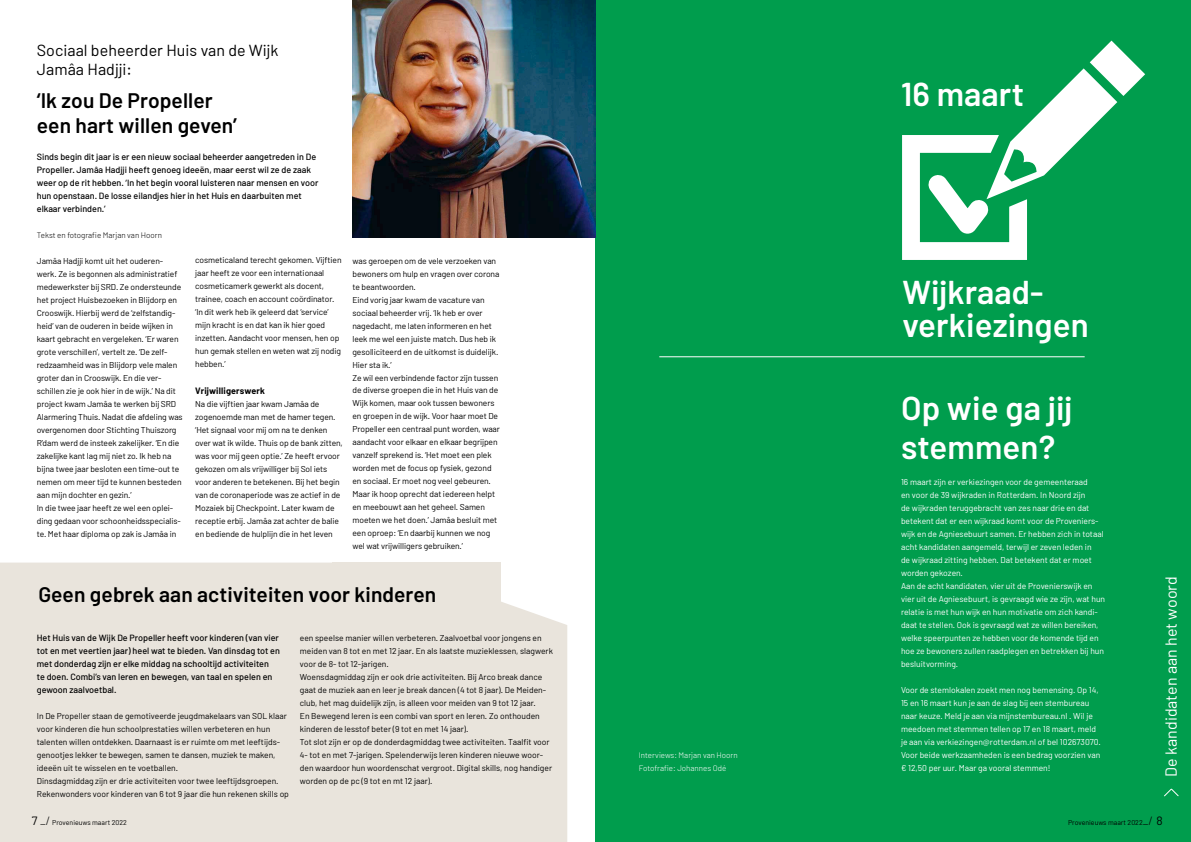
<style>
.page{position:relative;width:1191px;height:842px;background:#fff}
.page>*{position:absolute;margin:0;border:0;box-sizing:border-box;transform-origin:0 0}
.t1{font:600 33px/39.6px "Barlow";letter-spacing:.005em;color:#fff}
.t2{font:600 21px/25.2px "Barlow";letter-spacing:.005em;color:#000}
.t3{font:16px/19.2px "Barlow";letter-spacing:.005em;color:#000}
.t4{font:16px "Barlow";letter-spacing:.005em;color:#fff}
.t5{font:500 9px/13px "Barlow";color:#000}
.t6{font:700 9px "Barlow";letter-spacing:.02em;color:#000}
.t7{font:8.5px/13px "Barlow";letter-spacing:-.01em;color:#000}
.t8{font:8.5px/13px "Barlow";color:#fff}
.t9{font:300 8px/13px "Barlow";color:#fff}
.t10{font:300 8px "Barlow";color:#000}
.t11{font:7px "Barlow";color:#000}
.s1{font-size:12px}
.s2{font-weight:300;font-size:12px}
</style>
<div class="page">
<div style="left:595px;top:0;width:596px;height:842px;background:#009d4d"></div>
<svg style="left:902px;top:41px;width:243px;height:219px"></svg>
<hr style="left:659px;top:356px;width:425px;height:1px;background:#fff">
<svg style="left:1164px;top:788px;width:15px;height:9px"></svg>
<div style="left:0;top:563px;width:567px;height:279px;background:#e9e4dc"></div>
<img style="left:352px;top:0;width:243px;height:238px">
<h3 class="t3" style="left:37px;top:40px;width:243px">Sociaal beheerder Huis van de Wijk<br>Jamâa Hadjji:</h3>
<h2 class="t2" style="left:37px;top:87px;width:202px">‘Ik zou De Propeller een hart willen geven’</h2>
<p class="t5" style="left:37px;top:150px;width:283px">Sinds begin dit jaar is er een nieuw sociaal beheerder aangetreden in De Propeller. Jamâa Hadjji heeft genoeg ideeën, maar eerst wil ze de zaak weer op de rit hebben. ‘In het begin vooral luisteren naar mensen en voor hun openstaan. De losse eilandjes hier in het Huis en daarbuiten met elkaar verbinden.’</p>
<p class="t10" style="left:37px;top:230px;width:127px">Tekst en fotografie Marjan van Hoorn</p>
<p class="t7" style="left:37px;top:254px;width:147px">Jamâa Hadjji komt uit het ouderen&shy;werk. Ze is begonnen als administratief medewerkster bij SRD. Ze ondersteunde het project Huisbezoeken in Blijdorp en Crooswijk. Hierbij werd de ‘zelfstandig&shy;heid’ van de ouderen in beide wijken in kaart gebracht en vergeleken. ‘Er waren grote verschillen’, vertelt ze. ‘De zelf&shy;redzaamheid was in Blijdorp vele malen groter dan in Crooswijk. En die ver&shy;schillen zie je ook hier in de wijk.’ Na dit project kwam Jamâa te werken bij SRD Alarmering Thuis. Nadat die afdeling was overgenomen door Stichting Thuiszorg R’dam werd de insteek zakelijker. ‘En die zakelijke kant lag mij niet zo. Ik heb na bijna twee jaar besloten een time-out te nemen om meer tijd te kunnen besteden aan mijn dochter en gezin.’<br>In die twee jaar heeft ze wel een oplei&shy;ding gedaan voor schoonheidsspecialis&shy;te. Met haar diploma op zak is Jamâa in</p>
<p class="t7" style="left:195px;top:254px;width:148px">cosmeticaland terecht gekomen. Vijftien jaar heeft ze voor een internationaal cosmeticamerk gewerkt als docent, trainee, coach en account coördinator. ‘In dit werk heb ik geleerd dat ‘service’ mijn kracht is en dat kan ik hier goed inzetten. Aandacht voor mensen, hen op hun gemak stellen en weten wat zij nodig hebben.’</p>
<p class="t6" style="left:195px;top:385px;width:71px">Vrijwilligerswerk</p>
<p class="t7" style="left:195px;top:397px;width:149px">Na die vijftien jaar kwam Jamâa de zogenoemde man met de hamer tegen. ‘Het signaal voor mij om na te denken over wat ik wilde. Thuis op de bank zitten, was voor mij geen optie.’ Ze heeft ervoor gekozen om als vrijwilliger bij Sol iets voor anderen te betekenen. Bij het begin van de coronaperiode was ze actief in de Mozaiek bij Checkpoint. Later kwam de receptie erbij. Jamâa zat achter de balie en bediende de hulplijn die in het leven</p>
<p class="t7" style="left:352px;top:254px;width:149px">was geroepen om de vele verzoeken van bewoners om hulp en vragen over corona te beantwoorden.<br>Eind vorig jaar kwam de vacature van sociaal beheerder vrij. ‘Ik heb er over nagedacht, me laten informeren en het leek me wel een juiste match. Dus heb ik gesolliciteerd en de uitkomst is duidelijk.<br>Hier sta ik.’<br>Ze wil een verbindende factor zijn tussen de diverse groepen die in het Huis van de Wijk komen, maar ook tussen bewoners en groepen in de wijk. Voor haar moet De Propeller een centraal punt worden, waar aandacht voor elkaar en elkaar begrijpen vanzelf sprekend is. ‘Het moet een plek worden met de focus op fysiek, gezond en sociaal. Er moet nog veel gebeuren.<br>Maar ik hoop oprecht dat iedereen helpt en meebouwt aan het geheel. Samen moeten we het doen.’ Jamâa besluit met een oproep: ‘En daarbij kunnen we nog wel wat vrijwilligers gebruiken.’</p>
<h2 class="t2" style="left:38px;top:581px;width:399px">Geen gebrek aan activiteiten voor kinderen</h2>
<p class="t5" style="left:37px;top:631px;width:245px">Het Huis van de Wijk De Propeller heeft voor kinderen (van vier tot en met veertien jaar) heel wat te bieden. Van dinsdag tot en met donderdag zijn er elke middag na schooltijd activiteiten<br>te doen. Combi’s van leren en bewegen, van taal en spelen en gewoon zaalvoetbal.</p>
<p class="t7" style="left:37px;top:709px;width:254px">In De Propeller staan de gemotiveerde jeugdmakelaars van SOL klaar voor kinderen die hun schoolprestaties willen verbeteren en hun talenten willen ontdekken. Daarnaast is er ruimte om met leeftijds&shy;genootjes lekker te bewegen, samen te dansen, muziek te maken, ideeën uit te wisselen en te voetballen.<br>Dinsdagmiddag zijn er drie activiteiten voor twee leeftijdsgroepen.<br>Rekenwonders voor kinderen van 6 tot 9 jaar die hun rekenen skills op</p>
<p class="t7" style="left:300px;top:631px;width:255px">een speelse manier willen verbeteren. Zaalvoetbal voor jongens en meiden van 8 tot en met 12 jaar. En als laatste muzieklessen, slagwerk voor de 8- tot 12-jarigen.<br>Woensdagmiddag zijn er ook drie activiteiten. Bij Arco break dance gaat de muziek aan en leer je break dancen (4 tot 8 jaar). De Meiden&shy;club, het mag duidelijk zijn, is alleen voor meiden van 9 tot 12 jaar.<br>En Bewegend leren is een combi van sport en leren. Zo onthouden kinderen de lesstof beter (9 tot en met 14 jaar).<br>Tot slot zijn er op de donderdagmiddag twee activiteiten. Taalfit voor 4- tot en met 7-jarigen. Spelenderwijs leren kinderen nieuwe woor&shy;den waardoor hun woordenschat vergroot. Digital skills, nog handiger worden op de pc (9 tot en mt 12 jaar).</p>
<p class="t9" style="left:639px;top:748px;width:100px">Interviews: Marjan van Hoorn<br>Fotofrafie: Johannes Odé</p>
<h1 class="t1" style="left:901px;top:74px;width:125px">16 maart</h1>
<h1 class="t1" style="left:902px;top:275px;width:188px;line-height:33px">Wijkraad&shy;verkiezingen</h1>
<h1 class="t1" style="left:901px;top:387px;width:173px">Op wie ga jij stemmen?</h1>
<p class="t8" style="left:901px;top:475px;width:206px">16 maart zijn er verkiezingen voor de gemeenteraad<br>en voor de 39 wijkraden in Rotterdam. In Noord zijn<br>de wijkraden teruggebracht van zes naar drie en dat betekent dat er een wijkraad komt voor de Proveniers&shy;wijk en de Agniesebuurt samen. Er hebben zich in totaal acht kandidaten aangemeld, terwijl er zeven leden in<br>de wijkraad zitting hebben. Dat betekent dat er moet worden gekozen.<br>Aan de acht kandidaten, vier uit de Provenierswijk en vier uit de Agniesebuurt, is gevraagd wie ze zijn, wat hun relatie is met hun wijk en hun motivatie om zich kandi&shy;daat te stellen. Ook is gevraagd wat ze willen bereiken, welke speerpunten ze hebben voor de komende tijd en hoe ze bewoners zullen raadplegen en betrekken bij hun besluitvorming.</p>
<p class="t8" style="left:901px;top:683px;width:201px">Voor de stemlokalen zoekt men nog bemensing. Op 14, 15 en 16 maart kun je aan de slag bij een stembureau naar keuze. Meld je aan via mijnstembureau.nl . Wil je meedoen met stemmen tellen op 17 en 18 maart, meld je aan via verkiezingen@rotterdam.nl of bel 102673070.<br>Voor beide werkzaamheden is een bedrag voorzien van € 12,50 per uur. Maar ga vooral stemmen!</p>
<h3 class="t4" style="left:1161px;top:777px;width:202px;rotate:-90deg">De kandidaten aan het woord</h3>
<p class="t11" style="left:32px;top:818px;width:96px"><span class="s1">7</span> <span class="s2">_/</span> Provenieuws maart 2022</p>
<p class="t11" style="left:1068px;top:818px;width:96px">Provenieuws maart 2022<span class="s2">_/</span> <span class="s1">8</span></p>
</div>
